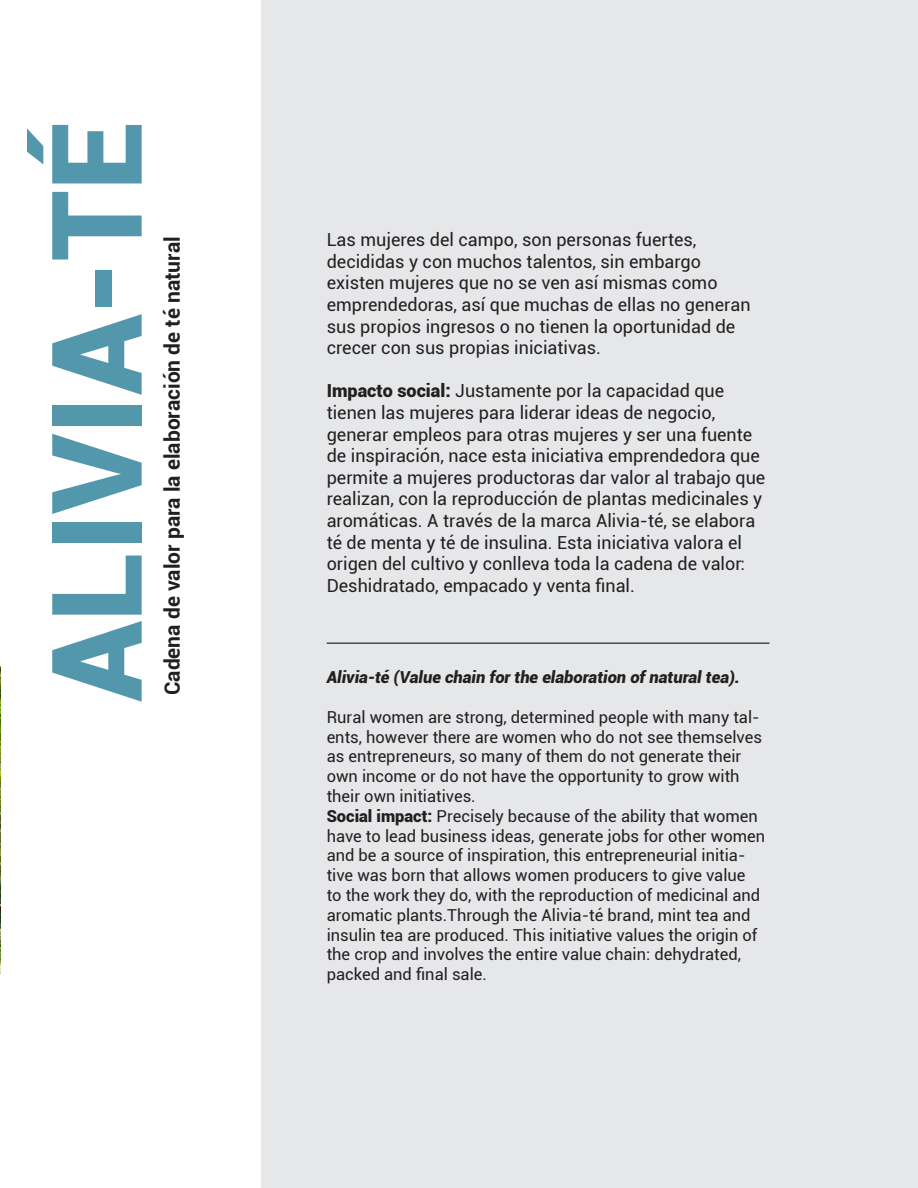
<style>
.page{position:relative;width:918px;height:1188px;background:#fff}
.page>*{position:absolute;margin:0;border:0;box-sizing:border-box;transform-origin:0 0}
.t1{font:900 125.7px "Roboto";color:#5297ab}
.t2{font:700 21px "Roboto";color:#231f20}
.t3{font:18px/21.6px "Roboto";color:#231f20}
.t4{font:16.5px/19.8px "Roboto";color:#231f20}
.t5{font:italic 900 16.5px "Roboto";color:#231f20}
.s1{font-weight:900}
</style>
<div class="page">
<div style="left:262px;top:0;width:656px;height:1188px;background:#e6e7e9"></div>
<img style="left:0;top:666px;width:1px;height:308px">
<hr style="left:327px;top:642px;width:443px;height:2px;background:#494a4b">
<h1 class="t1" style="left:8px;top:702px;width:583px;rotate:-90deg">ALIVIA-TÉ</h1>
<p class="t2" style="left:158px;top:695px;width:460px;rotate:-90deg">Cadena de valor para la elaboración de té natural</p>
<p class="t3" style="left:327px;top:228px;width:425px">Las mujeres del campo, son personas fuertes, decididas y con muchos talentos, sin embargo existen mujeres que no se ven así mismas como emprendedoras, así que muchas de ellas no generan sus propios ingresos o no tienen la oportunidad de crecer con sus propias iniciativas.</p>
<p class="t3" style="left:327px;top:380px;width:440px"><span class="s1">Impacto social:</span> Justamente por la capacidad que tienen las mujeres para liderar ideas de negocio, generar empleos para otras mujeres y ser una fuente de inspiración, nace esta iniciativa emprendedora que permite a mujeres productoras dar valor al trabajo que realizan, con la reproducción de plantas medicinales y aromáticas. A través de la marca Alivia-té, se elabora té de menta y té de insulina. Esta iniciativa valora el origen del cultivo y conlleva toda la cadena de valor:<br>Deshidratado, empacado y venta final.</p>
<p class="t5" style="left:327px;top:666px;width:415px">Alivia-té (Value chain for the elaboration of natural tea).</p>
<p class="t4" style="left:327px;top:706px;width:440px">Rural women are strong, determined people with many tal&shy;ents, however there are women who do not see themselves as entrepreneurs, so many of them do not generate their own income or do not have the opportunity to grow with their own initiatives.<br><span class="s1">Social impact:</span> Precisely because of the ability that women have to lead business ideas, generate jobs for other women and be a source of inspiration, this entrepreneurial initia&shy;tive was born that allows women producers to give value<br>to the work they do, with the reproduction of medicinal and aromatic plants.Through the Alivia-té brand, mint tea and insulin tea are produced. This initiative values the origin of the crop and involves the entire value chain: dehydrated, packed and final sale.</p>
</div>
